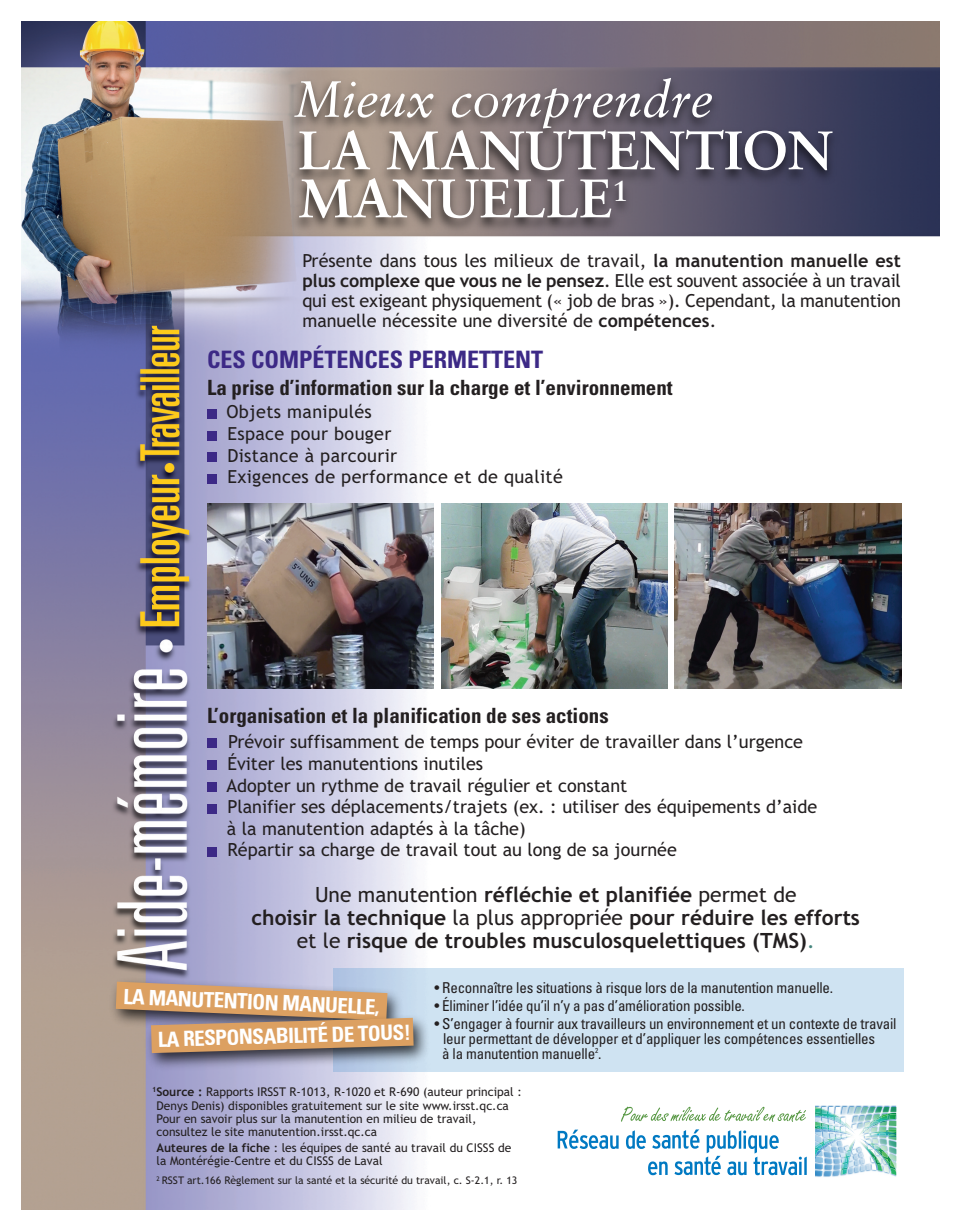
<style>
.page{position:relative;width:961px;height:1231px;background:#fff}
.page>*{position:absolute;margin:0;border:0;box-sizing:border-box;transform-origin:0 0}
.t1{font:700 54.45px/48px "Sabon";color:#fff}
.t2{font:italic 51px "Sabon";color:#fff}
.t3{font:700 condensed 24px "Univers";color:#3c2986}
.t4{font:700 21px/23.1px "Trebuchet MS";color:#231f20;text-align:center}
.t5{font:700 condensed 21px "Univers";color:#231f20}
.t6{font:700 condensed 21px "Univers";color:#fff}
.t7{font:18px/21.6px "Trebuchet MS";color:#231f20;text-align:justify}
.t8{font:18px/21.6px "Trebuchet MS";letter-spacing:.02em;color:#231f20}
.t9{font:condensed 15px/15px "Univers";letter-spacing:-.015em;color:#231f20}
.t10{font:12px/13.2px "Trebuchet MS";color:#231f20}
.t11{font:10.5px "Trebuchet MS";color:#231f20}
.s1{font-weight:700}
.s2{font-weight:400}
.s3{font-weight:400;color:#45857d}
</style>
<div class="page">
<img style="left:21px;top:21px;width:918px;height:1188px">
<img style="left:207px;top:503px;width:226px;height:185px">
<img style="left:441px;top:503px;width:226px;height:185px">
<img style="left:674px;top:503px;width:227px;height:185px">
<img style="left:205px;top:64px;width:707px;height:210px">
<div style="left:207px;top:409px;width:9px;height:9px;background:#3c2986"></div>
<div style="left:207px;top:431px;width:9px;height:9px;background:#3c2986"></div>
<div style="left:207px;top:452px;width:9px;height:10px;background:#3c2986"></div>
<div style="left:207px;top:474px;width:9px;height:9px;background:#3c2986"></div>
<svg style="left:557px;top:1129px;width:61px;height:20px"></svg>
<svg style="left:626px;top:1129px;width:180px;height:46px"></svg>
<svg style="left:621px;top:1106px;width:185px;height:15px"></svg>
<img style="left:815px;top:1105px;width:81px;height:72px">
<img style="left:815px;top:1107px;width:82px;height:68px">
<div style="left:207px;top:738px;width:9px;height:10px;background:#3c2986"></div>
<div style="left:207px;top:760px;width:9px;height:10px;background:#3c2986"></div>
<div style="left:207px;top:782px;width:9px;height:9px;background:#3c2986"></div>
<div style="left:207px;top:803px;width:9px;height:10px;background:#3c2986"></div>
<div style="left:207px;top:847px;width:9px;height:9px;background:#3c2986"></div>
<div style="left:333px;top:968px;width:570px;height:103px;background:#cfe3f2"></div>
<img style="left:105px;top:971px;width:300px;height:71px">
<img style="left:141px;top:1016px;width:293px;height:58px">
<svg style="left:116px;top:981px;width:297px;height:72px;background:#c29a74"></svg>
<svg style="left:257px;top:532px;width:32px;height:11px"></svg>
<h2 class="t2" style="left:293px;top:78px;width:421px">Mieux comprendre</h2>
<h1 class="t1" style="left:298px;top:131px;width:536px">LA MANUTENTION<br>MANUELLE<sup>1</sup></h1>
<p class="t7" style="left:302px;top:250px;width:600px;line-height:20.1px">Présente dans tous les milieux de travail, <span class="s1">la manutention manuelle est plus complexe que vous ne le pensez</span>. Elle est souvent associée à un travail qui est exigeant physiquement (« job de bras »). Cependant, la manutention manuelle nécessite une diversité de <span class="s1">compétences</span>.</p>
<h3 class="t3" style="left:207px;top:351px;width:338px">CES COMPÉTENCES PERMETTENT</h3>
<p class="t5" style="left:207px;top:380px;width:467px">La prise d’information sur la charge et l’environnement</p>
<p class="t8" style="left:226px;top:401px;width:338px">Objets manipulés<br>Espace pour bouger<br>Distance à parcourir<br>Exigences de performance et de qualité</p>
<p class="t5" style="left:207px;top:708px;width:403px">L’organisation et la planification de ses actions</p>
<p class="t7" style="left:226px;top:731px;width:592px;text-align:left">Prévoir suffisamment de temps pour éviter de travailler dans l’urgence Éviter les manutentions inutiles<br>Adopter un rythme de travail régulier et constant<br>Planifier ses déplacements/trajets (ex. : utiliser des équipements d’aide à la manutention adaptés à la tâche)<br>Répartir sa charge de travail tout au long de sa journée</p>
<p class="t4" style="left:251px;top:883px;width:610px"><span class="s2">Une manutention</span> réfléchie et planifiée <span class="s2">permet de<br></span>choisir la technique <span class="s2">la plus appropriée</span> pour réduire les efforts <span class="s2">et le</span> risque de troubles musculosquelettiques (TMS)<span class="s3">.</span></p>
<p class="t9" style="left:434px;top:981px;width:400px">• Reconnaître les situations à risque lors de la manutention manuelle.</p>
<p class="t9" style="left:434px;top:999px;width:312px">• Éliminer l’idée qu’il n’y a pas d’amélioration possible.</p>
<p class="t9" style="left:442px;top:1017px;width:456px;text-indent:-8px">• S’engager à fournir aux travailleurs un environnement et un contexte de travail leur permettant de développer et d’appliquer les compétences essentielles<br>à la manutention manuelle<sup>2</sup>.</p>
<p class="t10" style="left:157px;top:1085px;width:366px;text-indent:-4px"><sup>1</sup><span class="s1">Source :</span> Rapports IRSST R-1013, R-1020 et R-690 (auteur principal :<br>Denys Denis) disponibles gratuitement sur le site www.irsst.qc.ca Pour en savoir plus sur la manutention en milieu de travail, consultez le site manutention.irsst.qc.ca</p>
<p class="t10" style="left:157px;top:1141px;width:356px"><span class="s1">Auteures de la fiche</span> : les équipes de santé au travail du CISSS de la Montérégie-Centre et du CISSS de Laval</p>
<p class="t11" style="left:157px;top:1174px;width:362px"><sup>2</sup> RSST art.166 Règlement sur la santé et la sécurité du travail, c. S-2.1, r. 13</p>
<p class="t6" style="left:124px;top:989px;width:258px;rotate:2deg">LA MANUTENTION MANUELLE,</p>
<p class="t6" style="left:158px;top:1032px;width:254px;rotate:-2deg">LA RESPONSABILITÉ DE TOUS!</p>
</div>
